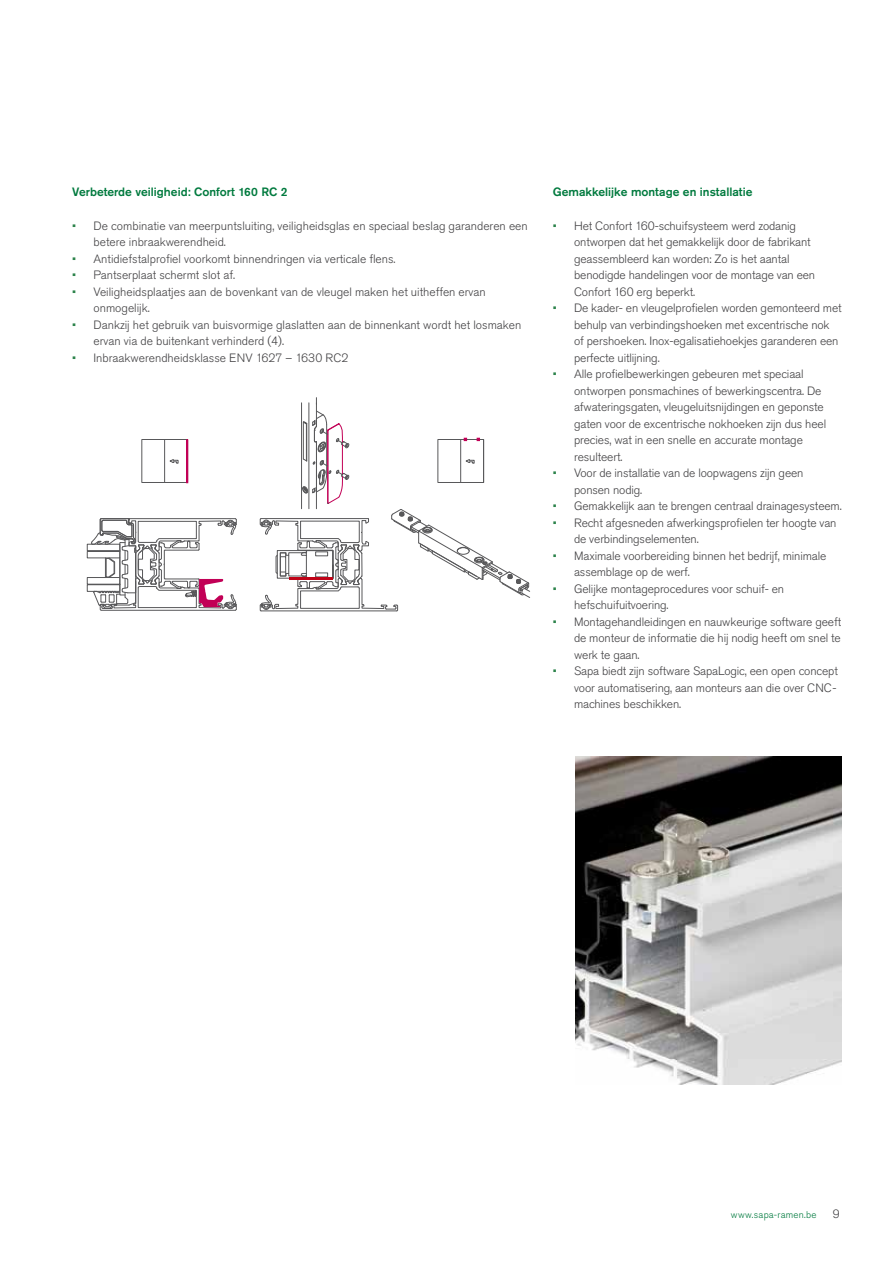
<style>
.page{position:relative;width:893px;height:1263px;background:#fff}
.page>*{position:absolute;margin:0;border:0;box-sizing:border-box;transform-origin:0 0}
.t1{font:300 12px/16.5px "Akzidenz Grotesk Pro";letter-spacing:-.01em;color:#414042}
.t2{font:500 12px "Akzidenz Grotesk Pro";color:#007a3e}
.t3{font:300 9.75px "Akzidenz Grotesk Pro";letter-spacing:.025em;color:#007a3e}
.s1{color:#2c834b}
</style>
<div class="page">
<div style="left:142px;top:439px;width:46px;height:44px;border:1px solid #58585a"></div>
<svg style="left:169px;top:459px;width:10px;height:5px"></svg>
<hr style="left:164px;top:439px;width:1px;height:43px;background:#58585a">
<svg style="left:87px;top:518px;width:150px;height:93px"></svg>
<div style="left:186px;top:439px;width:2px;height:44px;border:2px solid #c20056"></div>
<hr style="left:261px;top:611px;width:136px;height:1px;background:#58585a">
<svg style="left:260px;top:398px;width:270px;height:213px"></svg>
<hr style="left:290px;top:577px;width:43px;height:3px;background:#c00418">
<img style="left:575px;top:757px;width:267px;height:327px">
<p class="t2" style="left:72px;top:184px;width:217px">Verbeterde veiligheid: Confort 160 RC 2</p>
<p class="t1" style="left:94px;top:217px;width:436px;text-indent:-21px"><span class="s1">•</span> De combinatie van meerpuntsluiting, veiligheidsglas en speciaal beslag garanderen een betere inbraakwerendheid.</p>
<p class="t1" style="left:72px;top:250px;width:325px"><span class="s1">•</span> Antidiefstalprofiel voorkomt binnendringen via verticale flens.</p>
<p class="t1" style="left:72px;top:267px;width:164px"><span class="s1">•</span> Pantserplaat schermt slot af.</p>
<p class="t1" style="left:94px;top:283px;width:394px;text-indent:-21px"><span class="s1">•</span> Veiligheidsplaatjes aan de bovenkant van de vleugel maken het uitheffen ervan onmogelijk.</p>
<p class="t1" style="left:94px;top:316px;width:429px;text-indent:-21px"><span class="s1">•</span> Dankzij het gebruik van buisvormige glaslatten aan de binnenkant wordt het losmaken ervan via de buitenkant verhinderd (4).</p>
<p class="t1" style="left:72px;top:349px;width:278px"><span class="s1">•</span> Inbraakwerendheidsklasse ENV 1627 – 1630 RC2</p>
<p class="t2" style="left:553px;top:184px;width:201px">Gemakkelijke montage en installatie</p>
<p class="t1" style="left:574px;top:217px;width:243px;text-indent:-21px"><span class="s1">•</span> Het Confort 160-schuifsysteem werd zodanig ontworpen dat het gemakkelijk door de fabrikant geassembleerd kan worden: Zo is het aantal benodigde handelingen voor de montage van een Confort 160 erg beperkt.</p>
<p class="t1" style="left:574px;top:300px;width:269px;text-indent:-21px"><span class="s1">•</span> De kader- en vleugelprofielen worden gemonteerd met behulp van verbindingshoeken met excentrische nok of pershoeken. Inox-egalisatiehoekjes garanderen een perfecte uitlijning.</p>
<p class="t1" style="left:574px;top:366px;width:254px;text-indent:-21px"><span class="s1">•</span> Alle profielbewerkingen gebeuren met speciaal ontworpen ponsmachines of bewerkingscentra. De afwateringsgaten, vleugeluitsnijdingen en geponste gaten voor de excentrische nokhoeken zijn dus heel precies, wat in een snelle en accurate montage resulteert.</p>
<p class="t1" style="left:574px;top:465px;width:231px;text-indent:-21px"><span class="s1">•</span> Voor de installatie van de loopwagens zijn geen ponsen nodig.</p>
<p class="t1" style="left:553px;top:498px;width:290px"><span class="s1">•</span> Gemakkelijk aan te brengen centraal drainagesysteem.</p>
<p class="t1" style="left:574px;top:514px;width:264px;text-indent:-21px"><span class="s1">•</span> Recht afgesneden afwerkingsprofielen ter hoogte van de verbindingselementen.</p>
<p class="t1" style="left:574px;top:547px;width:254px;text-indent:-21px"><span class="s1">•</span> Maximale voorbereiding binnen het bedrijf, minimale assemblage op de werf.</p>
<p class="t1" style="left:574px;top:580px;width:211px;text-indent:-21px"><span class="s1">•</span> Gelijke montageprocedures voor schuif- en hefschuifuitvoering.</p>
<p class="t1" style="left:574px;top:613px;width:269px;text-align:justify;text-indent:-21px"><span class="s1">•</span> Montagehandleidingen en nauwkeurige software geeft de monteur de informatie die hij nodig heeft om snel te werk te gaan.</p>
<p class="t1" style="left:574px;top:663px;width:265px;text-indent:-21px"><span class="s1">•</span> Sapa biedt zijn software SapaLogic, een open concept voor automatisering, aan monteurs aan die over CNC&shy;machines beschikken.</p>
<p class="t3" style="left:731px;top:1208px;width:87px">www.sapa-ramen.be</p>
<p class="t1" style="left:833px;top:1205px;width:8px">9</p>
</div>
